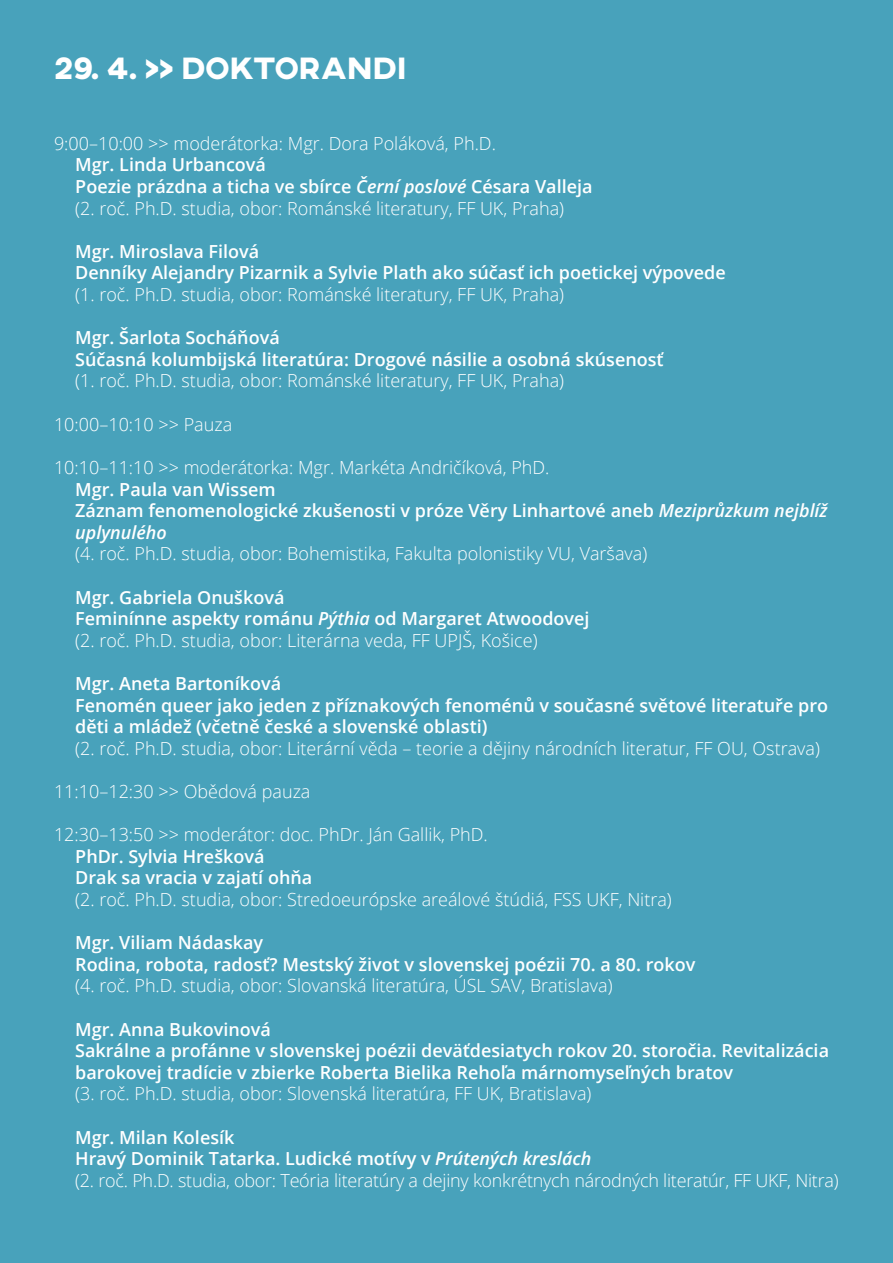
<style>
.page{position:relative;width:893px;height:1263px;background:#fff}
.page>*{position:absolute;margin:0;border:0;box-sizing:border-box;transform-origin:0 0}
.t1{font:800 31.5px "AXIS";color:#fff}
.t2{font:600 18px/21.6px "Open Sans";color:#fff}
.t3{font:300 18px/21.6px "Open Sans";color:#fff}
.s1{font-style:italic}
.s2{font-weight:300}
.s3{font-weight:600}
.s4{font-weight:600;font-style:italic}
</style>
<div class="page">
<div style="left:0;top:0;width:880px;height:1263px;background:#48a2bb"></div>
<div style="left:880px;top:0;width:13px;height:1263px;background:#48a2bb"></div>
<h1 class="t1" style="left:54px;top:48px;width:354px">29. 4. &gt;&gt; DOKTORANDI</h1>
<p class="t3" style="left:54px;top:132px;width:443px">9:00–10:00 &gt;&gt; moderátorka: Mgr. Dora Poláková, Ph.D.</p>
<p class="t2" style="left:75px;top:154px;width:519px">Mgr. Linda Urbancová<br>Poezie prázdna a ticha ve sbírce <span class="s1">Černí poslové</span> Césara Valleja <span class="s2">(2. roč. Ph.D. studia, obor: Románské literatury, FF UK, Praha)</span></p>
<p class="t2" style="left:75px;top:240px;width:652px">Mgr. Miroslava Filová<br>Denníky Alejandry Pizarnik a Sylvie Plath ako súčasť ich poetickej výpovede</p>
<p class="t3" style="left:75px;top:283px;width:490px">(1. roč. Ph.D. studia, obor: Románské literatury, FF UK, Praha)</p>
<p class="t2" style="left:75px;top:327px;width:590px">Mgr. Šarlota Socháňová<br>Súčasná kolumbijská literatúra: Drogové násilie a osobná skúsenosť</p>
<p class="t3" style="left:75px;top:370px;width:490px">(1. roč. Ph.D. studia, obor: Románské literatury, FF UK, Praha)</p>
<p class="t3" style="left:54px;top:413px;width:180px">10:00–10:10 &gt;&gt; Pauza</p>
<p class="t3" style="left:54px;top:456px;width:497px">10:10–11:10 &gt;&gt; moderátorka: Mgr. Markéta Andričíková, PhD.</p>
<p class="t2" style="left:75px;top:478px;width:754px">Mgr. Paula van Wissem<br>Záznam fenomenologické zkušenosti v próze Věry Linhartové aneb <span class="s1">Meziprůzkum nejblíž uplynulého</span></p>
<p class="t3" style="left:75px;top:542px;width:573px">(4. roč. Ph.D. studia, obor: Bohemistika, Fakulta polonistiky VU, Varšava)</p>
<p class="t2" style="left:75px;top:586px;width:516px">Mgr. Gabriela Onušková<br>Feminínne aspekty románu <span class="s1">Pýthia</span> od Margaret Atwoodovej <span class="s2">(2. roč. Ph.D. studia, obor: Literárna veda, FF UPJŠ, Košice)</span></p>
<p class="t2" style="left:75px;top:672px;width:754px">Mgr. Aneta Bartoníková<br>Fenomén queer jako jeden z příznakových fenoménů v současné světové literatuře pro děti a mládež (včetně české a slovenské oblasti)</p>
<p class="t3" style="left:75px;top:737px;width:746px">(2. roč. Ph.D. studia, obor: Literární věda – teorie a dějiny národních literatur, FF OU, Ostrava)</p>
<p class="t3" style="left:54px;top:780px;width:258px">11:10–12:30 &gt;&gt; Obědová pauza</p>
<p class="t3" style="left:54px;top:823px;width:435px">12:30–13:50 &gt;&gt; moderátor: doc. PhDr. Ján Gallik, PhD.</p>
<p class="t2" style="left:75px;top:845px;width:239px">PhDr. Sylvia Hrešková<br>Drak sa vracia v zajatí ohňa</p>
<p class="t3" style="left:75px;top:888px;width:598px">(2. roč. Ph.D. studia, obor: Stredoeurópske areálové štúdiá, FSS UKF, Nitra)</p>
<p class="t2" style="left:75px;top:931px;width:622px">Mgr. Viliam Nádaskay<br>Rodina, robota, radosť? Mestský život v slovenskej poézii 70. a 80. rokov</p>
<p class="t3" style="left:75px;top:974px;width:539px">(4. roč. Ph.D. studia, obor: Slovanská literatúra, ÚSL SAV, Bratislava)</p>
<p class="t2" style="left:75px;top:1018px;width:755px">Mgr. Anna Bukovinová<br>Sakrálne a profánne v slovenskej poézii deväťdesiatych rokov 20. storočia. Revitalizácia barokovej tradície v zbierke Roberta Bielika Rehoľa márnomyseľných bratov</p>
<p class="t3" style="left:75px;top:1082px;width:518px">(3. roč. Ph.D. studia, obor: Slovenská literatúra, FF UK, Bratislava)</p>
<p class="t3" style="left:75px;top:1126px;width:765px"><span class="s3">Mgr. Milan Kolesík<br>Hravý Dominik Tatarka. Ludické motívy v</span> <span class="s4">Prútených kreslách<br></span>(2. roč. Ph.D. studia, obor: Teória literatúry a dejiny konkrétnych národných literatúr, FF UKF, Nitra)</p>
</div>
